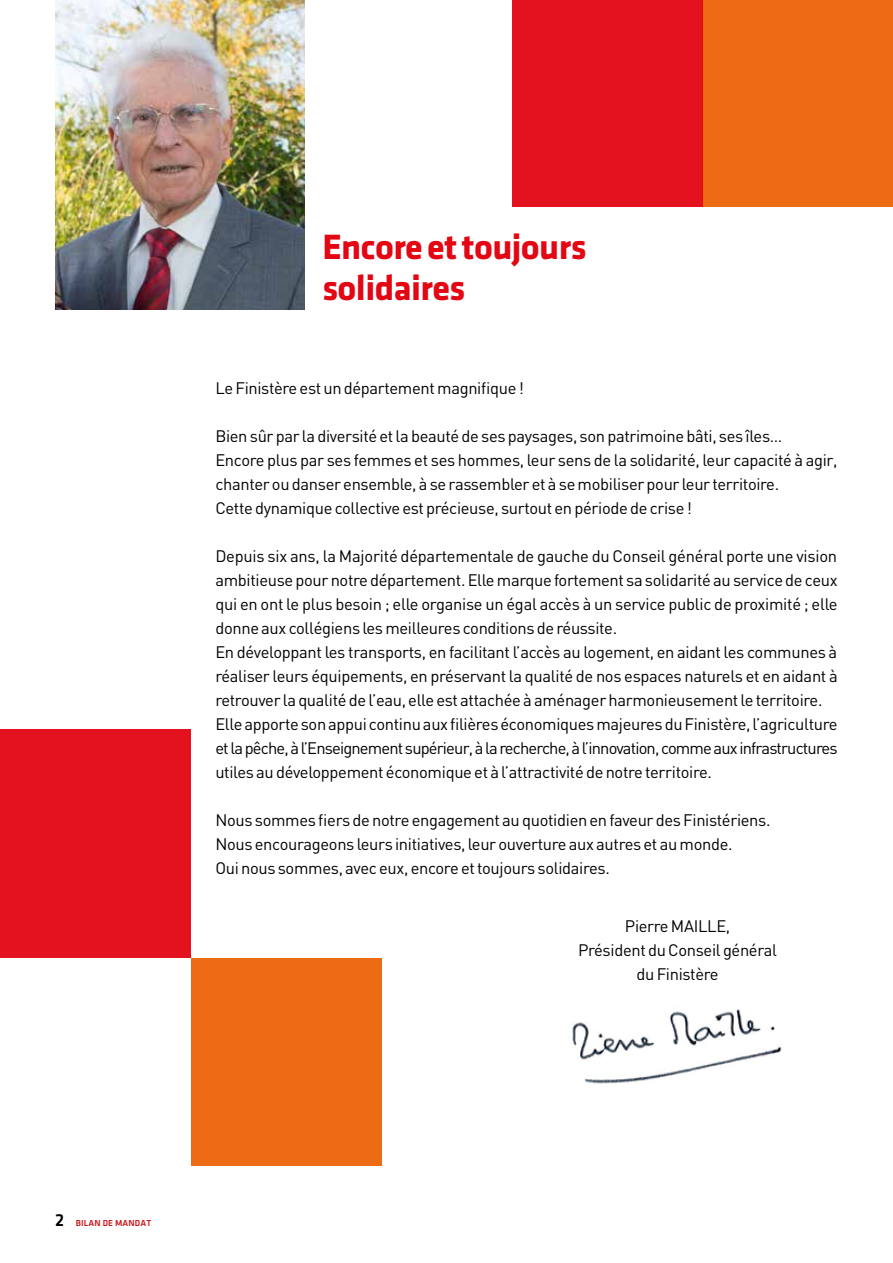
<style>
.page{position:relative;width:893px;height:1263px;background:#fff}
.page>*{position:absolute;margin:0;border:0;box-sizing:border-box;transform-origin:0 0}
.t1{font:700 36.45px/40.5px "Klavika";letter-spacing:-.015em;color:#e30613}
.t2{font:16.5px/24px "DIN";letter-spacing:-.02em;color:#000}
.t3{font:500 9px "Klavika";letter-spacing:.015em;color:#cd171a}
.s1{font-size:18px;color:#000}
</style>
<div class="page">
<img style="left:55px;top:0;width:249px;height:309px">
<img style="left:572px;top:1009px;width:210px;height:75px">
<div style="left:702px;top:0;width:191px;height:207px;background:#ec6b14"></div>
<div style="left:191px;top:958px;width:191px;height:207px;background:#ec6b14"></div>
<div style="left:512px;top:0;width:190px;height:207px;background:#e4121f"></div>
<div style="left:0;top:730px;width:190px;height:228px;background:#e4121f"></div>
<h1 class="t1" style="left:322px;top:227px;width:266px">Encore et toujours solidaires</h1>
<p class="t2" style="left:215px;top:376px;width:310px">Le Finistère est un département magnifique !</p>
<p class="t2" style="left:215px;top:424px;width:624px">Bien sûr par la diversité et la beauté de ses paysages, son patrimoine bâti, ses îles…<br>Encore plus par ses femmes et ses hommes, leur sens de la solidarité, leur capacité à agir, chanter ou danser ensemble, à se rassembler et à se mobiliser pour leur territoire.<br>Cette dynamique collective est précieuse, surtout en période de crise !</p>
<p class="t2" style="left:215px;top:544px;width:624px">Depuis six ans, la Majorité départementale de gauche du Conseil général porte une vision ambitieuse pour notre département. Elle marque fortement sa solidarité au service de ceux qui en ont le plus besoin ; elle organise un égal accès à un service public de proximité ; elle donne aux collégiens les meilleures conditions de réussite.<br>En développant les transports, en facilitant l’accès au logement, en aidant les communes à réaliser leurs équipements, en préservant la qualité de nos espaces naturels et en aidant à retrouver la qualité de l’eau, elle est attachée à aménager harmonieusement le territoire.<br>Elle apporte son appui continu aux filières économiques majeures du Finistère, l’agriculture et la pêche, à l’Enseignement supérieur, à la recherche, à l’innovation, comme aux infrastructures utiles au développement économique et à l’attractivité de notre territoire.</p>
<p class="t2" style="left:215px;top:808px;width:557px">Nous sommes fiers de notre engagement au quotidien en faveur des Finistériens.<br>Nous encourageons leurs initiatives, leur ouverture aux autres et au monde.<br>Oui nous sommes, avec eux, encore et toujours solidaires.</p>
<p class="t2" style="left:578px;top:914px;width:200px;text-align:center">Pierre MAILLE,<br>Président du Conseil général du Finistère</p>
<p class="t3" style="left:55px;top:1218px;width:98px"><span class="s1">2</span> BILAN DE MANDAT</p>
</div>
